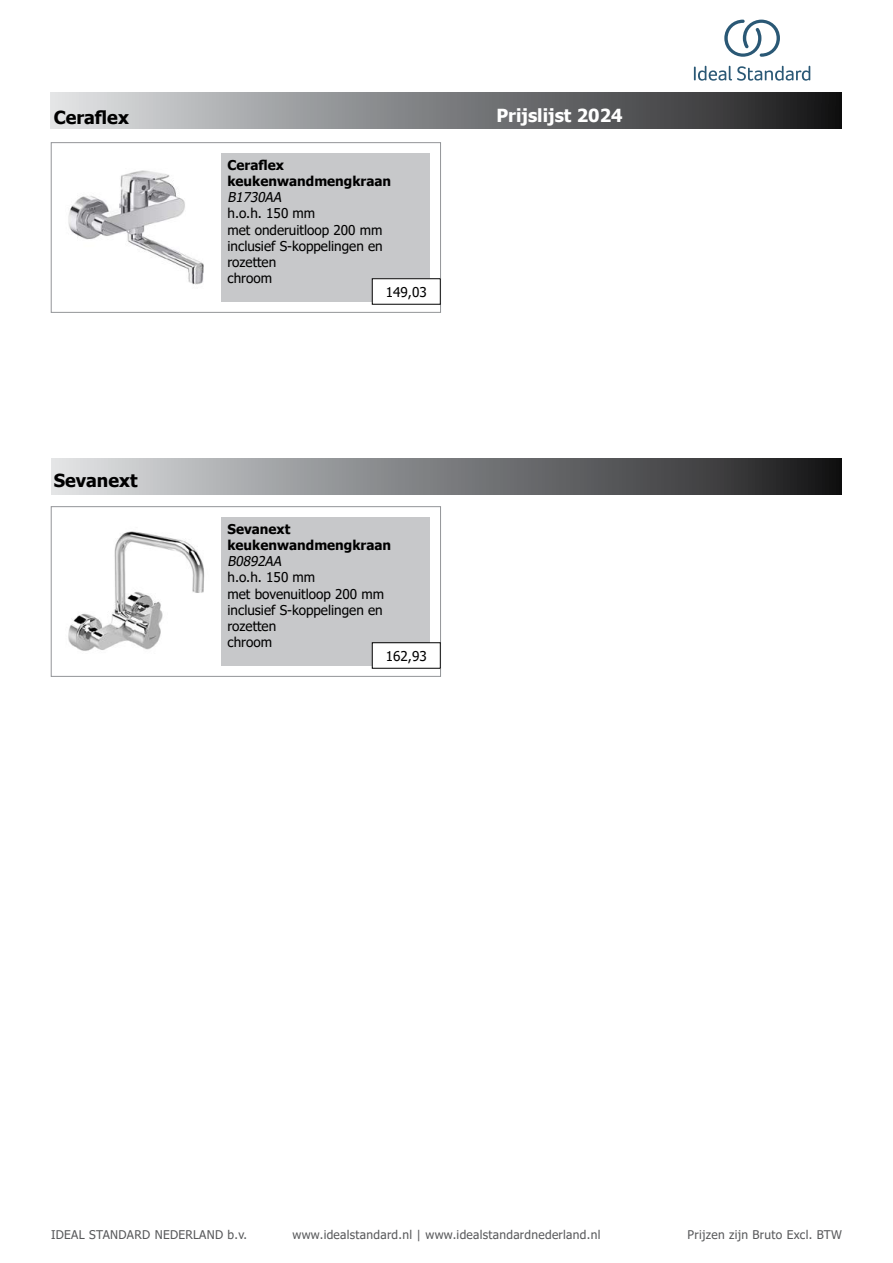
<style>
.page{position:relative;width:893px;height:1263px;background:#fff}
.page>*{position:absolute;margin:0;border:0;box-sizing:border-box;transform-origin:0 0}
.t1{font:700 18px "Tahoma";color:#000}
.t2{font:700 18px "Tahoma";color:#fff}
.t3{font:13.5px/16.2px "Tahoma";color:#000}
.t4{font:700 13.5px/16.2px "Tahoma";color:#000}
.t5{font:italic 13.5px "Tahoma";color:#000}
.t6{font:12px "Tahoma";letter-spacing:.025em;color:#58595b}
</style>
<div class="page">
<div style="left:51px;top:92px;width:791px;height:37px;background:linear-gradient(to right,#dee1e3,#1a1a1b)"></div>
<div style="left:51px;top:142px;width:390px;height:171px;border:1px solid #939598"></div>
<img style="left:68px;top:170px;width:136px;height:115px">
<div style="left:221px;top:153px;width:209px;height:149px;background:#c7c8ca"></div>
<div style="left:51px;top:506px;width:390px;height:170px;border:1px solid #939598"></div>
<img style="left:68px;top:531px;width:137px;height:120px">
<div style="left:221px;top:517px;width:209px;height:149px;background:#c7c8ca"></div>
<div style="left:51px;top:458px;width:791px;height:37px;background:linear-gradient(to right,#dee1e3,#1a1a1b)"></div>
<div style="left:372px;top:279px;width:68px;height:25px;background:#fff"></div>
<div style="left:372px;top:643px;width:68px;height:25px;background:#fff"></div>
<div style="left:372px;top:642px;width:68px;height:26px;border:1px solid #000"></div>
<svg style="left:694px;top:66px;width:116px;height:15px"></svg>
<svg style="left:724px;top:20px;width:56px;height:37px"></svg>
<h1 class="t1" style="left:54px;top:105px;width:77px">Ceraflex</h1>
<h1 class="t1" style="left:54px;top:467px;width:85px">Sevanext</h1>
<p class="t4" style="left:227px;top:157px;width:165px">Ceraflex keukenwandmengkraan</p>
<p class="t5" style="left:227px;top:188px;width:59px">B1730AA</p>
<p class="t3" style="left:227px;top:206px;width:157px">h.o.h. 150 mm<br>met onderuitloop 200 mm inclusief S-koppelingen en rozetten<br>chroom</p>
<p class="t3" style="left:386px;top:284px;width:42px">149,03</p>
<h1 class="t2" style="left:496px;top:103px;width:128px">Prijslijst 2024</h1>
<p class="t4" style="left:227px;top:521px;width:165px">Sevanext keukenwandmengkraan</p>
<p class="t5" style="left:227px;top:552px;width:59px">B0892AA</p>
<p class="t3" style="left:227px;top:570px;width:158px">h.o.h. 150 mm<br>met bovenuitloop 200 mm inclusief S-koppelingen en rozetten<br>chroom</p>
<p class="t3" style="left:386px;top:648px;width:42px">162,93</p>
<p class="t6" style="left:51px;top:1227px;width:198px">IDEAL STANDARD NEDERLAND b.v.</p>
<p class="t6" style="left:292px;top:1227px;width:309px">www.idealstandard.nl | www.idealstandardnederland.nl</p>
<p class="t6" style="left:688px;top:1227px;width:156px">Prijzen zijn Bruto Excl. BTW</p>
</div>
